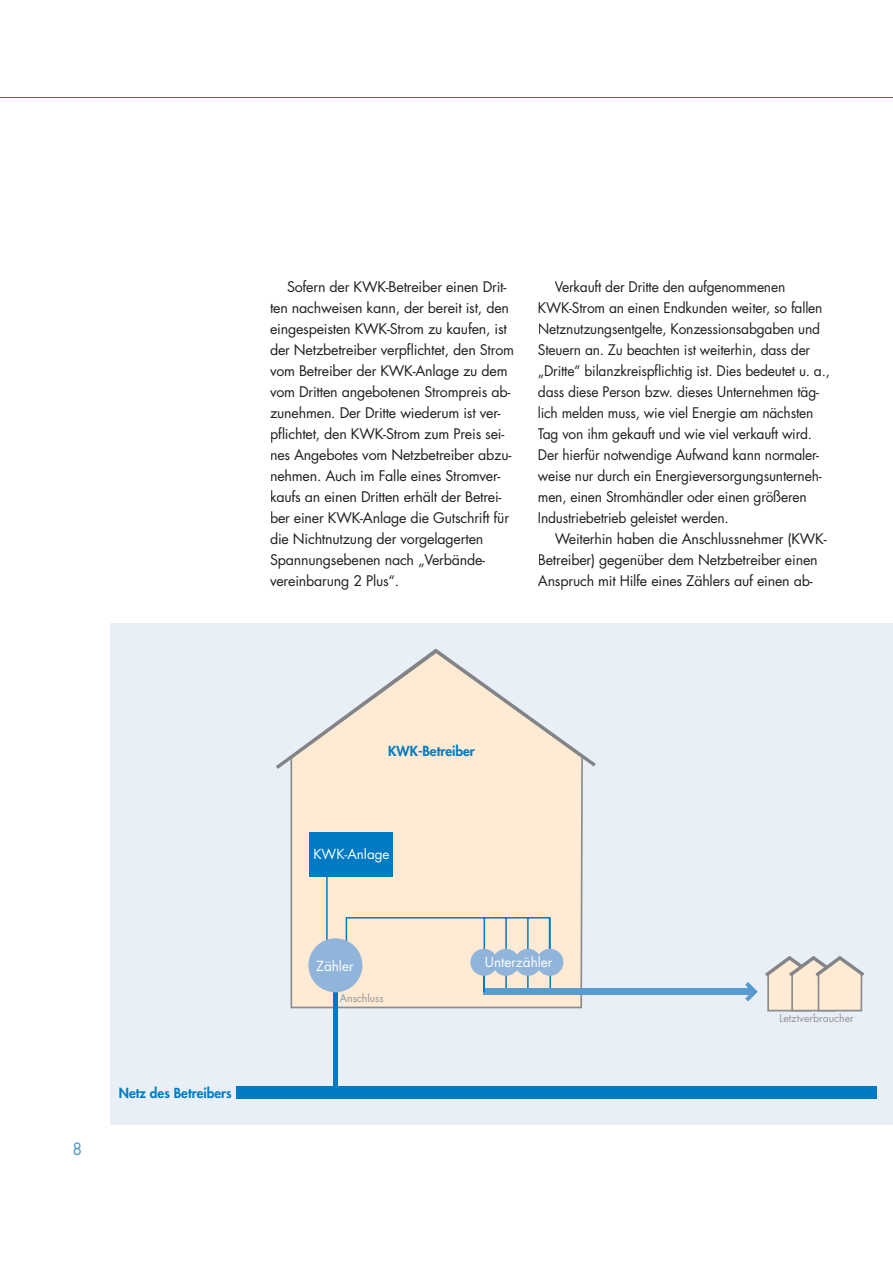
<style>
.page{position:relative;width:893px;height:1263px;background:#fff}
.page>*{position:absolute;margin:0;border:0;box-sizing:border-box;transform-origin:0 0}
.t1{font:16.5px "Futura";color:#4694cc;scale:.95 1}
.t2{font:14.25px/21px "Futura";letter-spacing:-.015em;color:#231f20}
.t3{font:800 13.5px "Futura";color:#007bc3}
.t4{font:13.5px "Futura";color:#fff}
.t5{font:10.5px "Futura";color:#939598}
</style>
<div class="page">
<hr style="left:0;top:97px;width:893px;height:1px;background:#007bc3">
<div style="left:111px;top:623px;width:782px;height:501px;background:#e9eff6"></div>
<div style="left:237px;top:1086px;width:640px;height:12px;background:#007bc3"></div>
<div style="left:290px;top:769px;width:293px;height:239px;background:#ffead4"></div>
<svg style="left:276px;top:648px;width:320px;height:121px"></svg>
<svg style="left:765px;top:956px;width:99px;height:55px;background:#e9dbcd"></svg>
<hr style="left:334px;top:985px;width:4px;height:104px;background:#007bc3">
<div style="left:484px;top:989px;width:269px;height:6px;background:#599bcf"></div>
<svg style="left:745px;top:982px;width:13px;height:19px"></svg>
<div style="left:326px;top:873px;width:225px;height:119px;background:#ffead4"></div>
<div style="left:308px;top:938px;width:54px;height:54px;background:#91b5da;border-radius:50%"></div>
<div style="left:470px;top:949px;width:27px;height:27px;background:#91b5da;border-radius:50%"></div>
<div style="left:492px;top:949px;width:27px;height:27px;background:#91b5da;border-radius:50%"></div>
<div style="left:514px;top:949px;width:27px;height:27px;background:#91b5da;border-radius:50%"></div>
<div style="left:536px;top:949px;width:27px;height:27px;background:#91b5da;border-radius:50%"></div>
<div style="left:310px;top:832px;width:83px;height:45px;background:#007bc3"></div>
<p class="t2" style="left:270px;top:276px;width:246px;text-indent:17px">Sofern der KWK-Betreiber einen Drit&shy;ten nachweisen kann, der bereit ist, den eingespeisten KWK-Strom zu kaufen, ist der Netzbetreiber verpflichtet, den Strom vom Betreiber der KWK-Anlage zu dem vom Dritten angebotenen Strompreis ab&shy;zunehmen. Der Dritte wiederum ist ver&shy;pflichtet, den KWK-Strom zum Preis sei&shy;nes Angebotes vom Netzbetreiber abzu&shy;nehmen. Auch im Falle eines Stromver&shy;kaufs an einen Dritten erhält der Betrei&shy;ber einer KWK-Anlage die Gutschrift für die Nichtnutzung der vorgelagerten Spannungsebenen nach „Verbände&shy;vereinbarung 2 Plus“.</p>
<p class="t2" style="left:538px;top:276px;width:294px;text-indent:17px">Verkauft der Dritte den aufgenommenen KWK-Strom an einen Endkunden weiter, so fallen Netznutzungsentgelte, Konzessionsabgaben und Steuern an. Zu beachten ist weiterhin, dass der „Dritte“ bilanzkreispflichtig ist. Dies bedeutet u. a., dass diese Person bzw. dieses Unternehmen täg&shy;lich melden muss, wie viel Energie am nächsten Tag von ihm gekauft und wie viel verkauft wird.<br>Der hierfür notwendige Aufwand kann normaler&shy;weise nur durch ein Energieversorgungsunterneh&shy;men, einen Stromhändler oder einen größeren Industriebetrieb geleistet werden.</p>
<p class="t2" style="left:538px;top:528px;width:290px;text-indent:17px">Weiterhin haben die Anschlussnehmer (KWK-<br>Betreiber) gegenüber dem Netzbetreiber einen<br>Anspruch mit Hilfe eines Zählers auf einen ab-</p>
<p class="t1" style="left:72px;top:1139px;width:12px">8</p>
<p class="t3" style="left:119px;top:1084px;width:114px">Netz des Betreibers</p>
<p class="t3" style="left:388px;top:743px;width:88px">KWK-Betreiber</p>
<p class="t4" style="left:313px;top:845px;width:78px">KWK-Anlage</p>
<p class="t4" style="left:316px;top:957px;width:39px">Zähler</p>
<p class="t4" style="left:485px;top:953px;width:69px">Unterzähler</p>
<p class="t5" style="left:340px;top:991px;width:45px">Anschluss</p>
<p class="t5" style="left:779px;top:1011px;width:76px">Letztverbraucher</p>
</div>
